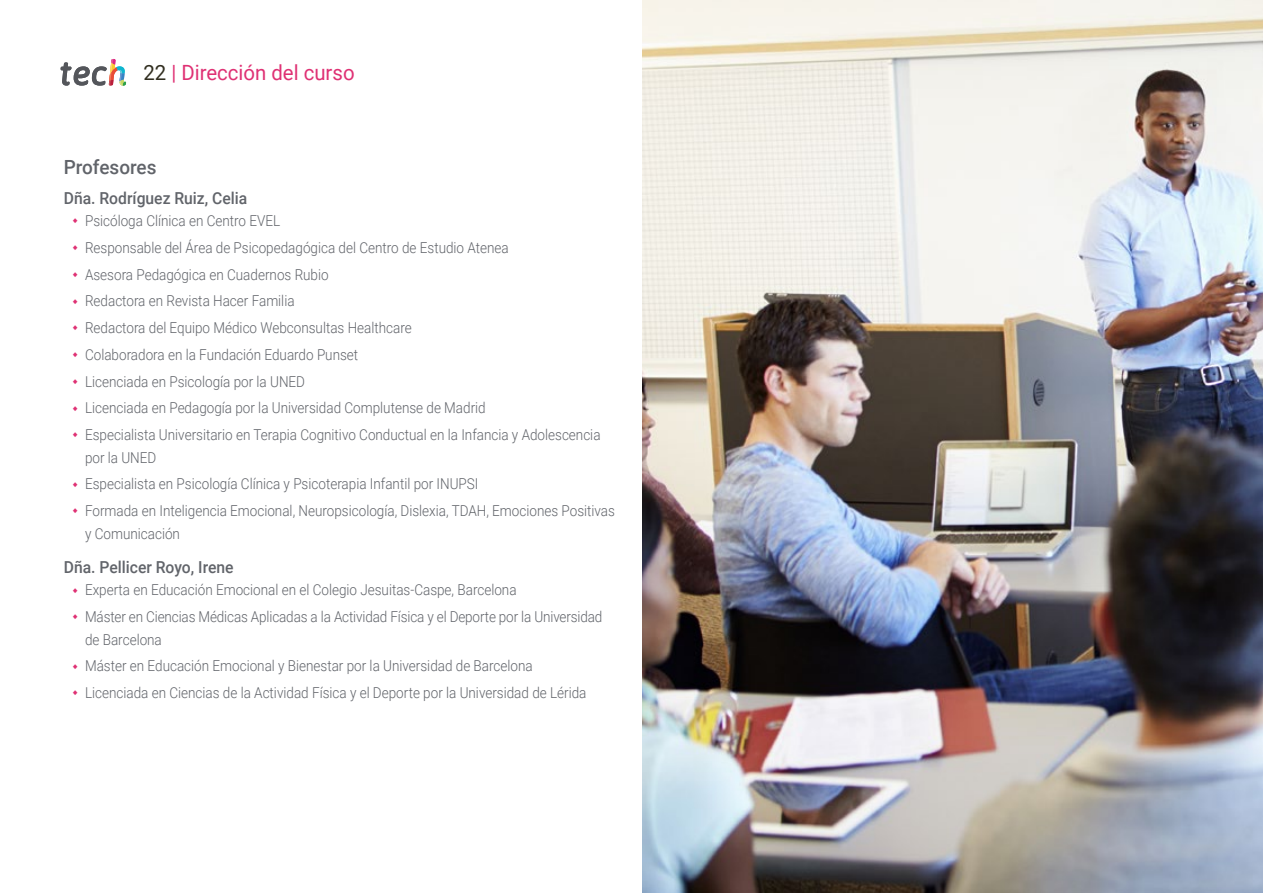
<style>
.page{position:relative;width:1263px;height:893px;background:#fff}
.page>*{position:absolute;margin:0;border:0;box-sizing:border-box;transform-origin:0 0}
.t1{font:21px "Roboto";color:#df3174}
.t2{font:500 19.5px "Roboto";color:#61646a}
.t3{font:500 16.5px "Roboto";color:#61646a;scale:.95 1}
.t4{font:300 15px/26.7px "Roboto";color:#61646a;scale:.9 1}
.s1{color:#312e20}
</style>
<div class="page">
<img style="left:642px;top:0;width:621px;height:893px">
<svg style="left:61px;top:59px;width:65px;height:27px"></svg>
<h1 class="t1" style="left:144px;top:57px;width:213px"><span class="s1">22</span> | Dirección del curso</h1>
<h2 class="t2" style="left:64px;top:154px;width:94px">Profesores</h2>
<p class="t3" style="left:64px;top:186px;width:195px">Dña. Rodríguez Ruiz, Celia</p>
<p class="t4" style="left:85px;top:207px;width:574px">Psicóloga Clínica en Centro EVEL<br>Responsable del Área de Psicopedagógica del Centro de Estudio Atenea<br>Asesora Pedagógica en Cuadernos Rubio<br>Redactora en Revista Hacer Familia<br>Redactora del Equipo Médico Webconsultas Healthcare<br>Colaboradora en la Fundación Eduardo Punset<br>Licenciada en Psicología por la UNED<br>Licenciada en Pedagogía por la Universidad Complutense de Madrid<br>Especialista Universitario en Terapia Cognitivo Conductual en la Infancia y Adolescencia</p>
<p class="t4" style="left:85px;top:443px;width:590px">por la UNED<br>Especialista en Psicología Clínica y Psicoterapia Infantil por INUPSI<br>Formada en Inteligencia Emocional, Neuropsicología, Dislexia, TDAH, Emociones Positivas</p>
<p class="t4" style="left:85px;top:519px;width:107px">y Comunicación</p>
<p class="t3" style="left:64px;top:555px;width:180px">Dña. Pellicer Royo, Irene</p>
<p class="t4" style="left:85px;top:576px;width:576px">Experta en Educación Emocional en el Colegio Jesuitas-Caspe, Barcelona<br>Máster en Ciencias Médicas Aplicadas a la Actividad Física y el Deporte por la Universidad</p>
<p class="t4" style="left:85px;top:625px;width:559px">de Barcelona<br>Máster en Educación Emocional y Bienestar por la Universidad de Barcelona<br>Licenciada en Ciencias de la Actividad Física y el Deporte por la Universidad de Lérida</p>
</div>
